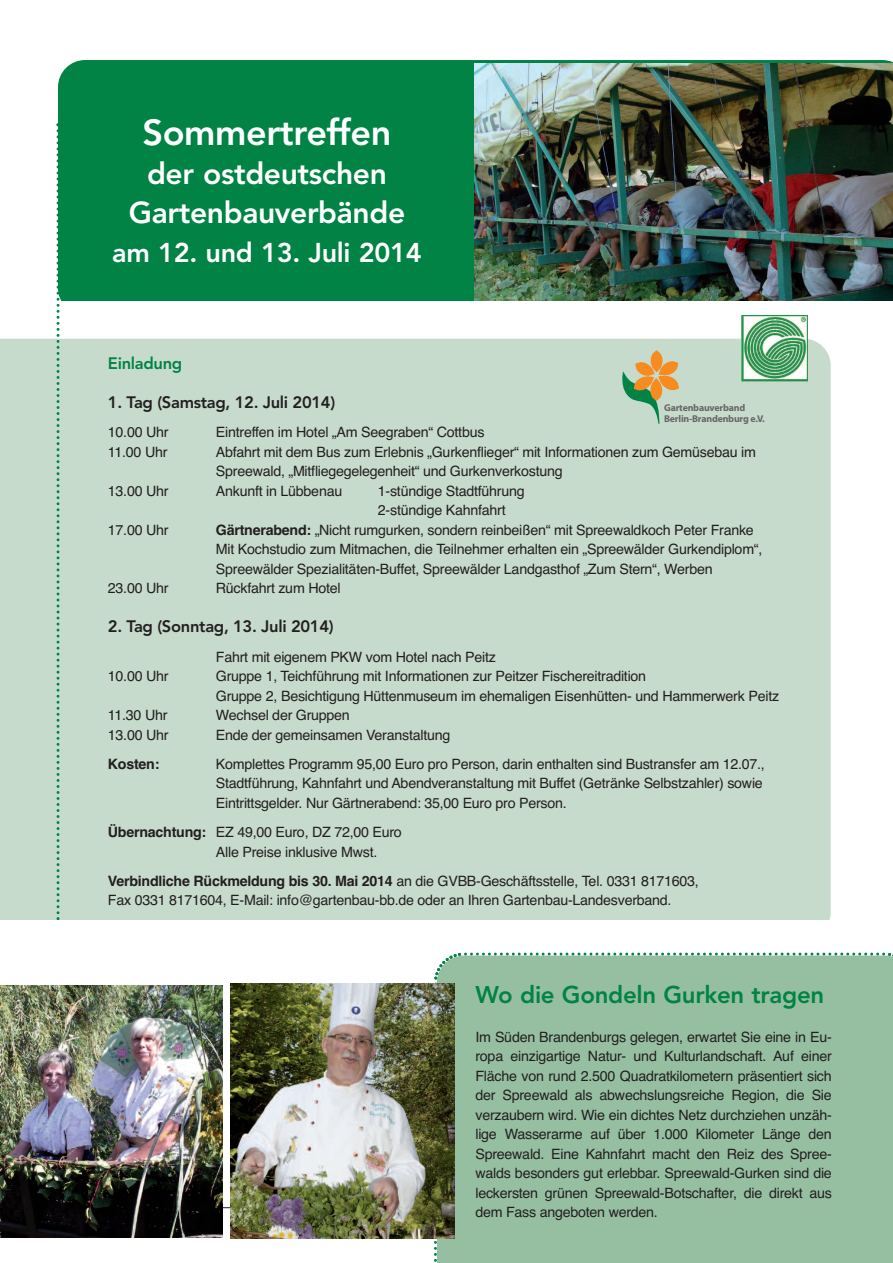
<style>
.page{position:relative;width:893px;height:1263px;background:#fff}
.page>*{position:absolute;margin:0;border:0;box-sizing:border-box;transform-origin:0 0}
.t1{font:800 36px "Avenir";letter-spacing:-.01em;color:#fff}
.t2{font:800 30px/39px "Avenir";letter-spacing:-.01em;color:#fff;text-align:center}
.t3{font:800 27px "Avenir";letter-spacing:-.01em;color:#fff}
.t4{font:800 24px "Avenir";letter-spacing:-.01em;color:#008345}
.t5{font:800 16.5px "Avenir";letter-spacing:-.02em;color:#231f20}
.t6{font:800 16.5px "Avenir";letter-spacing:-.02em;color:#008345}
.t7{font:14.25px/19.5px "Helvetica";letter-spacing:-.015em;color:#231f20}
.t8{font:700 14.25px "Helvetica";letter-spacing:-.015em;color:#231f20}
.t9{font:9.9px/10.8px "Myriad Pro Bold+FOZEPD";color:#666}
.s1{font-weight:700}
.s2{font-family:"Myriad Pro Bold+KDNQLH"}
</style>
<div class="page">
<hr style="left:60px;top:1207px;width:833px;height:1px;background:#231f20">
<div style="left:58px;top:60px;width:835px;height:241px;background:#008345"></div>
<div style="left:0;top:339px;width:831px;height:581px;background:#c7dbcc"></div>
<div style="left:432px;top:952px;width:461px;height:311px;background:#96bfa2"></div>
<img style="left:474px;top:64px;width:419px;height:237px">
<img style="left:231px;top:983px;width:224px;height:255px">
<svg style="left:57px;top:123px;width:3px;height:797px;background:#76b796"></svg>
<svg style="left:651px;top:350px;width:12px;height:22px"></svg>
<svg style="left:619px;top:359px;width:60px;height:65px;background:#baba8c"></svg>
<img style="left:0;top:985px;width:222px;height:252px">
<img style="left:742px;top:315px;width:66px;height:66px">
<h1 class="t1" style="left:143px;top:118px;width:250px">Sommertreffen</h1>
<h2 class="t2" style="left:129px;top:156px;width:278px">der ostdeutschen<br>Gartenbauverbände</h2>
<h3 class="t3" style="left:112px;top:241px;width:311px">am 12. und 13. Juli 2014</h3>
<p class="t6" style="left:108px;top:357px;width:76px">Einladung</p>
<p class="t5" style="left:108px;top:396px;width:229px">1. Tag (Samstag, 12. Juli 2014)</p>
<p class="t7" style="left:108px;top:423px;width:62px">10.00 Uhr</p>
<p class="t7" style="left:216px;top:423px;width:270px">Eintreffen im Hotel „Am Seegraben“ Cottbus</p>
<p class="t7" style="left:108px;top:442px;width:61px">11.00 Uhr</p>
<p class="t7" style="left:216px;top:442px;width:542px">Abfahrt mit dem Bus zum Erlebnis „Gurkenflieger“ mit Informationen zum Gemüsebau im<br>Spreewald, „Mitfliegegelegenheit“ und Gurkenverkostung</p>
<p class="t7" style="left:108px;top:481px;width:62px">13.00 Uhr</p>
<p class="t7" style="left:216px;top:481px;width:128px">Ankunft in Lübbenau</p>
<p class="t7" style="left:378px;top:481px;width:148px">1-stündige Stadtführung<br>2-stündige Kahnfahrt</p>
<p class="t7" style="left:108px;top:520px;width:62px">17.00 Uhr</p>
<p class="t7" style="left:216px;top:520px;width:548px"><span class="s1">Gärtnerabend:</span> „Nicht rumgurken, sondern reinbeißen“ mit Spreewaldkoch Peter Franke<br>Mit Kochstudio zum Mitmachen, die Teilnehmer erhalten ein „Spreewälder Gurkendiplom“,<br>Spreewälder Spezialitäten-Buffet, Spreewälder Landgasthof „Zum Stern“, Werben</p>
<p class="t7" style="left:108px;top:579px;width:62px">23.00 Uhr</p>
<p class="t7" style="left:216px;top:579px;width:126px">Rückfahrt zum Hotel</p>
<p class="t5" style="left:108px;top:620px;width:227px">2. Tag (Sonntag, 13. Juli 2014)</p>
<p class="t7" style="left:216px;top:647px;width:281px">Fahrt mit eigenem PKW vom Hotel nach Peitz</p>
<p class="t7" style="left:108px;top:666px;width:62px">10.00 Uhr</p>
<p class="t7" style="left:216px;top:666px;width:565px">Gruppe 1, Teichführung mit Informationen zur Peitzer Fischereitradition<br>Gruppe 2, Besichtigung Hüttenmuseum im ehemaligen Eisenhütten- und Hammerwerk Peitz</p>
<p class="t7" style="left:108px;top:705px;width:61px">11.30 Uhr</p>
<p class="t7" style="left:216px;top:705px;width:135px">Wechsel der Gruppen</p>
<p class="t7" style="left:108px;top:725px;width:62px">13.00 Uhr</p>
<p class="t7" style="left:216px;top:725px;width:236px">Ende der gemeinsamen Veranstaltung</p>
<p class="t8" style="left:108px;top:756px;width:53px">Kosten:</p>
<p class="t7" style="left:216px;top:754px;width:550px">Komplettes Programm 95,00 Euro pro Person, darin enthalten sind Bustransfer am 12.07.,<br>Stadtführung, Kahnfahrt und Abendveranstaltung mit Buffet (Getränke Selbstzahler) sowie<br>Eintrittsgelder. Nur Gärtnerabend: 35,00 Euro pro Person.</p>
<p class="t7" style="left:216px;top:822px;width:187px;text-indent:-108px"><span class="s1">Übernachtung:</span> EZ 49,00 Euro, DZ 72,00 Euro<br>Alle Preise inklusive Mwst.</p>
<p class="t7" style="left:108px;top:871px;width:592px"><span class="s1">Verbindliche Rückmeldung bis 30. Mai 2014</span> an die GVBB-Geschäftsstelle, Tel. 0331 8171603,<br>Fax 0331 8171604, E-Mail: info@gartenbau-bb.de oder an Ihren Gartenbau-Landesverband.</p>
<p class="t9" style="left:664px;top:403px;width:102px">Gartenbau<span class="s2">v</span>erband<br>Berlin-Brandenburg e.V.</p>
<h3 class="t4" style="left:475px;top:985px;width:350px">Wo die Gondeln Gurken tragen</h3>
<p class="t7" style="left:475px;top:1027px;width:358px;text-align:justify">Im Süden Brandenburgs gelegen, erwartet Sie eine in Eu&shy;ropa einzigartige Natur- und Kulturlandschaft. Auf einer Fläche von rund 2.500 Quadratkilometern präsentiert sich der Spreewald als abwechslungsreiche Region, die Sie verzaubern wird. Wie ein dichtes Netz durchziehen unzäh&shy;lige Wasserarme auf über 1.000 Kilometer Länge den Spreewald. Eine Kahnfahrt macht den Reiz des Spree&shy;walds besonders gut erlebbar. Spreewald-Gurken sind die leckersten grünen Spreewald-Botschafter, die direkt aus dem Fass angeboten werden.</p>
</div>
